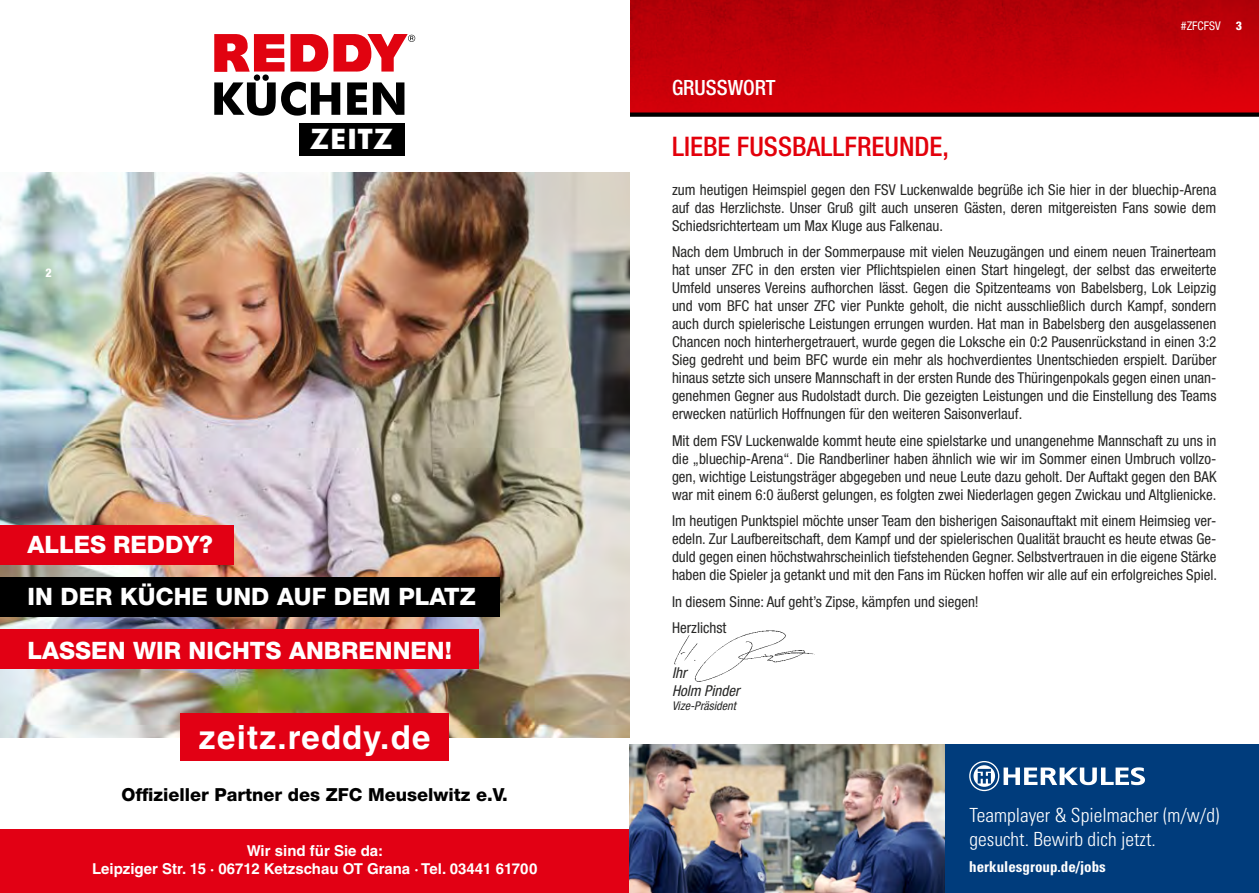
<style>
.page{position:relative;width:1259px;height:893px;background:#fff}
.page>*{position:absolute;margin:0;border:0;box-sizing:border-box;transform-origin:0 0}
.t1{font:700 33px "Helvetica LT Std";letter-spacing:.04em;color:#fff}
.t2{font:700 28.2px "Futura BT";letter-spacing:.015em;color:#fff}
.t3{font:500 condensed 27px "Helvetica Neue LT Std";color:#e3000b}
.t4{font:800 24px "Helvetica Neue LT Std";color:#fff}
.t5{font:500 condensed 21px "Helvetica Neue LT Std";color:#fff}
.t6{font:300 condensed 19.5px/23.4px "Univers";color:#fff}
.t7{font:800 18px "Helvetica Neue LT Std";color:#000}
.t8{font:condensed 15px/18px "Helvetica Neue LT Std";color:#272726;text-align:justify}
.t9{font:700 15px/18px "Helvetica LT Std";color:#fff;text-align:center}
.t10{font:700 condensed 15px "Univers";color:#fff}
.t11{font:italic condensed 15px/18px "Helvetica Neue LT Std";color:#272726}
.t12{font:italic condensed 12px "Helvetica Neue LT Std";color:#272726}
.t13{font:condensed 12px "Helvetica Neue LT Std";color:#fff}
.t14{font:800 condensed 12px "Helvetica Neue LT Std";color:#fff}
</style>
<div class="page">
<img style="left:630px;top:0;width:629px;height:112px">
<svg style="left:630px;top:113px;width:629px;height:4px;background:#0f0f0f"></svg>
<img style="left:0;top:173px;width:629px;height:564px">
<div style="left:0;top:629px;width:478px;height:40px;background:#e20014"></div>
<div style="left:0;top:829px;width:629px;height:64px;background:#e20014"></div>
<div style="left:181px;top:714px;width:268px;height:47px;background:#e20014"></div>
<div style="left:0;top:525px;width:234px;height:39px;background:#e20014"></div>
<div style="left:0;top:577px;width:500px;height:40px;background:#000"></div>
<div style="left:944px;top:744px;width:315px;height:149px;background:#003c7c"></div>
<svg style="left:969px;top:761px;width:176px;height:30px"></svg>
<img style="left:629px;top:744px;width:315px;height:149px">
<svg style="left:214px;top:34px;width:201px;height:82px"></svg>
<div style="left:299px;top:123px;width:105px;height:32px;background:#000"></div>
<img style="left:674px;top:630px;width:141px;height:52px">
<p class="t14" style="left:45px;top:266px;width:8px">2</p>
<h2 class="t2" style="left:310px;top:122px;width:84px">ZEITZ</h2>
<h3 class="t4" style="left:28px;top:530px;width:187px">ALLES REDDY?</h3>
<h3 class="t4" style="left:28px;top:582px;width:450px">IN DER KÜCHE UND AUF DEM PLATZ</h3>
<h3 class="t4" style="left:28px;top:636px;width:426px">LASSEN WIR NICHTS ANBRENNEN!</h3>
<h1 class="t1" style="left:199px;top:718px;width:233px">zeitz.reddy.de</h1>
<p class="t7" style="left:121px;top:784px;width:388px">Offizieller Partner des ZFC Meuselwitz e.V.</p>
<p class="t9" style="left:92px;top:841px;width:447px">Wir sind für Sie da:<br>Leipziger Str. 15 · 06712 Ketzschau OT Grana · Tel. 03441 61700</p>
<h3 class="t5" style="left:672px;top:75px;width:105px">GRUSSWORT</h3>
<p class="t13" style="left:1181px;top:19px;width:41px">#ZFCFSV</p>
<p class="t14" style="left:1235px;top:18px;width:8px">3</p>
<h3 class="t3" style="left:672px;top:130px;width:278px">LIEBE FUSSBALLFREUNDE,</h3>
<p class="t8" style="left:672px;top:180px;width:546px">zum heutigen Heimspiel gegen den FSV Luckenwalde begrüße ich Sie hier in der bluechip-Arena auf das Herzlichste. Unser Gruß gilt auch unseren Gästen, deren mitgereisten Fans sowie dem Schiedsrichterteam um Max Kluge aus Falkenau.</p>
<p class="t8" style="left:672px;top:243px;width:546px">Nach dem Umbruch in der Sommerpause mit vielen Neuzugängen und einem neuen Trainerteam hat unser ZFC in den ersten vier Pflichtspielen einen Start hingelegt, der selbst das erweiterte Umfeld unseres Vereins aufhorchen lässt. Gegen die Spitzenteams von Babelsberg, Lok Leipzig und vom BFC hat unser ZFC vier Punkte geholt, die nicht ausschließlich durch Kampf, sondern auch durch spielerische Leistungen errungen wurden. Hat man in Babelsberg den ausgelassenen Chancen noch hinterhergetrauert, wurde gegen die Loksche ein 0:2 Pausenrückstand in einen 3:2<br>Sieg gedreht und beim BFC wurde ein mehr als hochverdientes Unentschieden erspielt. Darüber hinaus setzte sich unsere Mannschaft in der ersten Runde des Thüringenpokals gegen einen unan&shy;genehmen Gegner aus Rudolstadt durch. Die gezeigten Leistungen und die Einstellung des Teams erwecken natürlich Hoffnungen für den weiteren Saisonverlauf.</p>
<p class="t8" style="left:672px;top:431px;width:546px">Mit dem FSV Luckenwalde kommt heute eine spielstarke und unangenehme Mannschaft zu uns in die „bluechip-Arena“. Die Randberliner haben ähnlich wie wir im Sommer einen Umbruch vollzo&shy;gen, wichtige Leistungsträger abgegeben und neue Leute dazu geholt. Der Auftakt gegen den BAK war mit einem 6:0 äußerst gelungen, es folgten zwei Niederlagen gegen Zwickau und Altglienicke.</p>
<p class="t8" style="left:672px;top:512px;width:546px">Im heutigen Punktspiel möchte unser Team den bisherigen Saisonauftakt mit einem Heimsieg ver&shy;edeln. Zur Laufbereitschaft, dem Kampf und der spielerischen Qualität braucht es heute etwas Ge&shy;duld gegen einen höchstwahrscheinlich tiefstehenden Gegner. Selbstvertrauen in die eigene Stärke haben die Spieler ja getankt und mit den Fans im Rücken hoffen wir alle auf ein erfolgreiches Spiel.</p>
<p class="t8" style="left:672px;top:588px;width:308px;line-height:26.5px">In diesem Sinne: Auf geht’s Zipse, kämpfen und siegen!<br>Herzlichst</p>
<p class="t11" style="left:672px;top:664px;width:69px">Ihr<br>Holm Pinder</p>
<p class="t12" style="left:672px;top:699px;width:65px">Vize-Präsident</p>
<h3 class="t6" style="left:969px;top:804px;width:251px">Teamplayer &amp; Spielmacher (m/w/d) gesucht. Bewirb dich jetzt.</h3>
<p class="t10" style="left:969px;top:857px;width:138px">herkulesgroup.de/jobs</p>
</div>
